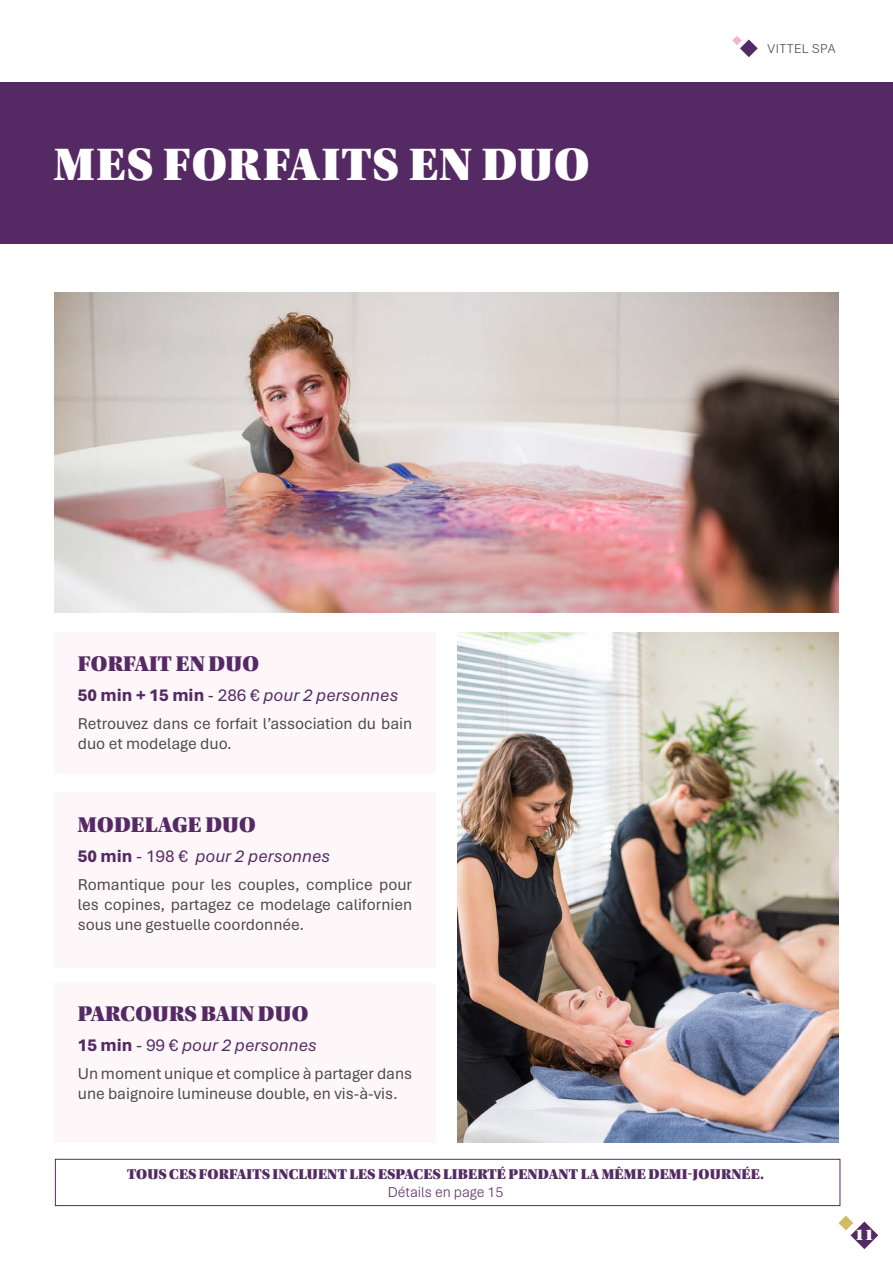
<style>
.page{position:relative;width:893px;height:1263px;background:#fff}
.page>*{position:absolute;margin:0;border:0;box-sizing:border-box;transform-origin:0 0}
.t1{font:48px "Utopia Std Black Headline";letter-spacing:.035em;color:#fff}
.t2{font:22.5px "Utopia Std Black Headline";letter-spacing:.01em;color:#552a64}
.t3{font:italic 18px "Aptos";color:#552a64}
.t4{font:16.5px/19.8px "Aptos";color:#4a4a49}
.t5{font:16.5px "Utopia Std Black Headline";color:#fff}
.t6{font:15px "Utopia Std Black Headline";letter-spacing:.01em;color:#552a64}
.t7{font:300 15px "Aptos";color:#552a64}
.t8{font:300 13.5px "Aptos";letter-spacing:.05em;color:#4a4a49}
.s1{font-weight:800;font-style:normal}
.s2{font-style:normal}
</style>
<div class="page">
<img style="left:54px;top:292px;width:785px;height:320px">
<img style="left:458px;top:633px;width:381px;height:510px">
<div style="left:0;top:82px;width:893px;height:161px;background:#552a64"></div>
<div style="left:54px;top:983px;width:382px;height:160px;background:#fef7fa"></div>
<div style="left:54px;top:792px;width:382px;height:175px;background:#fef7fa"></div>
<div style="left:54px;top:633px;width:382px;height:141px;background:#fef7fa"></div>
<svg style="left:732px;top:36px;width:26px;height:21px"></svg>
<div style="left:55px;top:1159px;width:785px;height:47px;border:1px solid #552a64"></div>
<svg style="left:838px;top:1215px;width:40px;height:34px"></svg>
<h1 class="t1" style="left:54px;top:139px;width:537px">MES FORFAITS EN DUO</h1>
<p class="t8" style="left:767px;top:40px;width:70px">VITTEL SPA</p>
<h2 class="t2" style="left:78px;top:651px;width:183px">FORFAIT EN DUO</h2>
<p class="t3" style="left:78px;top:682px;width:322px"><span class="s1">50 min + 15 min</span> <span class="s2">- 286 €</span> pour 2 personnes</p>
<p class="t4" style="left:78px;top:713px;width:336px">Retrouvez dans ce forfait l’association du bain duo et modelage duo.</p>
<h2 class="t2" style="left:78px;top:813px;width:179px">MODELAGE DUO</h2>
<p class="t3" style="left:78px;top:844px;width:254px"><span class="s1">50 min</span> <span class="s2">- 198 €</span> pour 2 personnes</p>
<p class="t4" style="left:78px;top:874px;width:336px;text-align:justify">Romantique pour les couples, complice pour les copines, partagez ce modelage californien sous une gestuelle coordonnée.</p>
<h2 class="t2" style="left:78px;top:1001px;width:232px">PARCOURS BAIN DUO</h2>
<p class="t3" style="left:78px;top:1032px;width:241px"><span class="s1">15 min</span> <span class="s2">- 99 €</span> pour 2 personnes</p>
<p class="t4" style="left:78px;top:1063px;width:336px">Un moment unique et complice à partager dans une baignoire lumineuse double, en vis-à-vis.</p>
<p class="t6" style="left:127px;top:1166px;width:639px">TOUS CES FORFAITS INCLUENT LES ESPACES LIBERTÉ PENDANT LA MÊME DEMI-JOURNÉE.</p>
<p class="t7" style="left:388px;top:1182px;width:117px">Détails en page 15</p>
<p class="t5" style="left:855px;top:1226px;width:21px">11</p>
</div>
